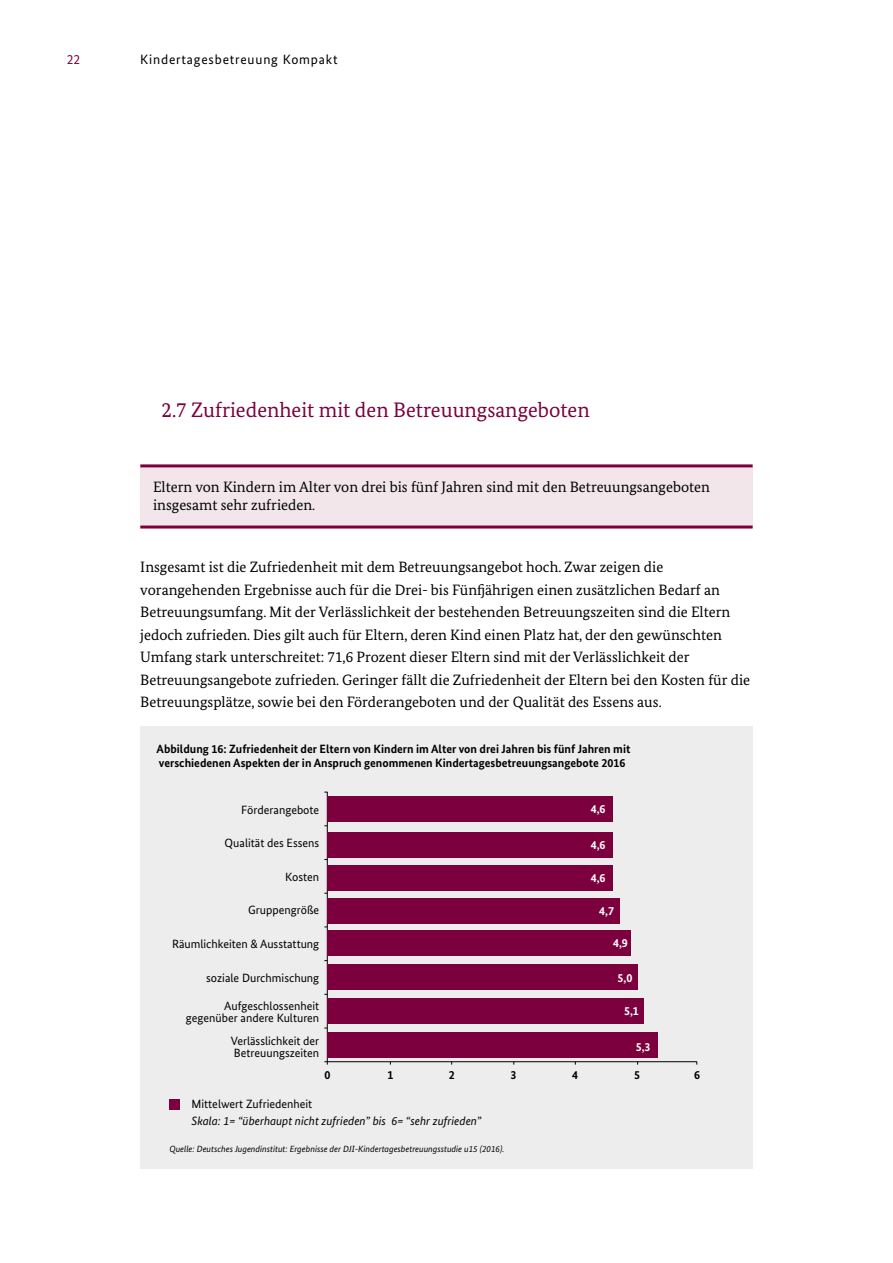
<style>
.page{position:relative;width:893px;height:1263px;background:#fff}
.page>*{position:absolute;margin:0;border:0;box-sizing:border-box;transform-origin:0 0}
.t1{font:21px "Bundes Serif";color:#7c003d}
.t2{font:15px/22.5px "Bundes Serif";color:#000}
.t3{font:13.5px "Bundes Sans";letter-spacing:.06em;color:#000}
.t4{font:13.5px "Bundes Sans";color:#7c003d}
.t5{font:12px/12px "Bundes Sans";color:#000;text-align:right}
.t6{font:700 12px/14.4px "Bundes Sans";color:#000}
.t7{font:italic 12px "Bundes Sans";color:#000}
.t8{font:700 12px "Bundes Sans";color:#fff}
.t9{font:italic 9px "Bundes Sans";color:#000}
</style>
<div class="page">
<div style="left:140px;top:466px;width:613px;height:61px;background:#f2e6eb"></div>
<hr style="left:140px;top:464px;width:613px;height:3px;background:#7c003d">
<hr style="left:140px;top:525px;width:613px;height:3px;background:#7c003d">
<div style="left:140px;top:726px;width:613px;height:442px;background:#ededed"></div>
<hr style="left:327px;top:792px;width:1px;height:272px;background:#000">
<hr style="left:324px;top:1061px;width:373px;height:1px;background:#000">
<div style="left:327px;top:796px;width:286px;height:26px;background:#7c003d"></div>
<div style="left:327px;top:832px;width:286px;height:26px;background:#7c003d"></div>
<div style="left:327px;top:865px;width:286px;height:25px;background:#7c003d"></div>
<div style="left:327px;top:898px;width:292px;height:26px;background:#7c003d"></div>
<div style="left:327px;top:930px;width:303px;height:26px;background:#7c003d"></div>
<div style="left:327px;top:965px;width:311px;height:25px;background:#7c003d"></div>
<div style="left:327px;top:998px;width:316px;height:26px;background:#7c003d"></div>
<div style="left:327px;top:1032px;width:331px;height:26px;background:#7c003d"></div>
<div style="left:169px;top:1099px;width:11px;height:10px;background:#7c003d"></div>
<p class="t4" style="left:67px;top:51px;width:15px">22</p>
<p class="t3" style="left:140px;top:51px;width:199px">Kindertagesbetreuung Kompakt</p>
<h3 class="t1" style="left:162px;top:397px;width:430px">2.7 Zufriedenheit mit den Betreuungsangeboten</h3>
<p class="t2" style="left:153px;top:477px;width:558px;line-height:18px">Eltern von Kindern im Alter von drei bis fünf Jahren sind mit den Betreuungsangeboten insgesamt sehr zufrieden.</p>
<p class="t2" style="left:140px;top:556px;width:611px">Insgesamt ist die Zufriedenheit mit dem Betreuungsangebot hoch. Zwar zeigen die vorangehenden Ergebnisse auch für die Drei- bis Fünfjährigen einen zusätzlichen Bedarf an Betreuungsumfang. Mit der Verlässlichkeit der bestehenden Betreuungszeiten sind die Eltern jedoch zufrieden. Dies gilt auch für Eltern, deren Kind einen Platz hat, der den gewünschten Umfang stark unterschreitet: 71,6 Prozent dieser Eltern sind mit der Verlässlichkeit der Betreuungsangebote zufrieden. Geringer fällt die Zufriedenheit der Eltern bei den Kosten für die Betreuungsplätze, sowie bei den Förderangeboten und der Qualität des Essens aus.</p>
<p class="t6" style="left:157px;top:741px;width:475px">Abbildung 16: Zufriedenheit der Eltern von Kindern im Alter von drei Jahren bis fünf Jahren mit verschiedenen Aspekten der in Anspruch genommenen Kindertagesbetreuungsangebote 2016</p>
<p class="t5" style="left:241px;top:803px;width:80px">Förderangebote</p>
<p class="t5" style="left:225px;top:837px;width:96px">Qualität des Essens</p>
<p class="t5" style="left:285px;top:870px;width:36px">Kosten</p>
<p class="t5" style="left:248px;top:904px;width:73px">Gruppengröße</p>
<p class="t5" style="left:172px;top:937px;width:149px">Räumlichkeiten &amp; Ausstattung</p>
<p class="t5" style="left:206px;top:972px;width:115px">soziale Durchmischung</p>
<p class="t5" style="left:186px;top:1000px;width:135px">Aufgeschlossenheit gegenüber andere Kulturen</p>
<p class="t5" style="left:231px;top:1035px;width:90px;text-align:left">Verlässlichkeit der<br>Betreuungszeiten</p>
<p class="t8" style="left:591px;top:802px;width:16px">4,6</p>
<p class="t8" style="left:591px;top:838px;width:16px">4,6</p>
<p class="t8" style="left:591px;top:870px;width:16px">4,6</p>
<p class="t8" style="left:599px;top:904px;width:16px">4,7</p>
<p class="t8" style="left:613px;top:936px;width:16px">4,9</p>
<p class="t8" style="left:618px;top:971px;width:16px">5,0</p>
<p class="t8" style="left:624px;top:1004px;width:16px">5,1</p>
<p class="t8" style="left:636px;top:1039px;width:16px">5,3</p>
<p class="t6" style="left:324px;top:1067px;width:7px">0</p>
<p class="t6" style="left:387px;top:1067px;width:7px">1</p>
<p class="t6" style="left:449px;top:1067px;width:7px">2</p>
<p class="t6" style="left:511px;top:1067px;width:7px">3</p>
<p class="t6" style="left:572px;top:1067px;width:7px">4</p>
<p class="t6" style="left:634px;top:1067px;width:7px">5</p>
<p class="t6" style="left:694px;top:1067px;width:7px">6</p>
<p class="t5" style="left:192px;top:1098px;width:122px">Mittelwert Zufriedenheit</p>
<p class="t7" style="left:192px;top:1113px;width:291px">Skala: 1= “überhaupt nicht zufrieden” bis 6= “sehr zufrieden”</p>
<p class="t9" style="left:169px;top:1143px;width:336px">Quelle: Deutsches Jugendinstitut: Ergebnisse der DJI-Kindertagesbetreuungsstudie u15 (2016).</p>
</div>
